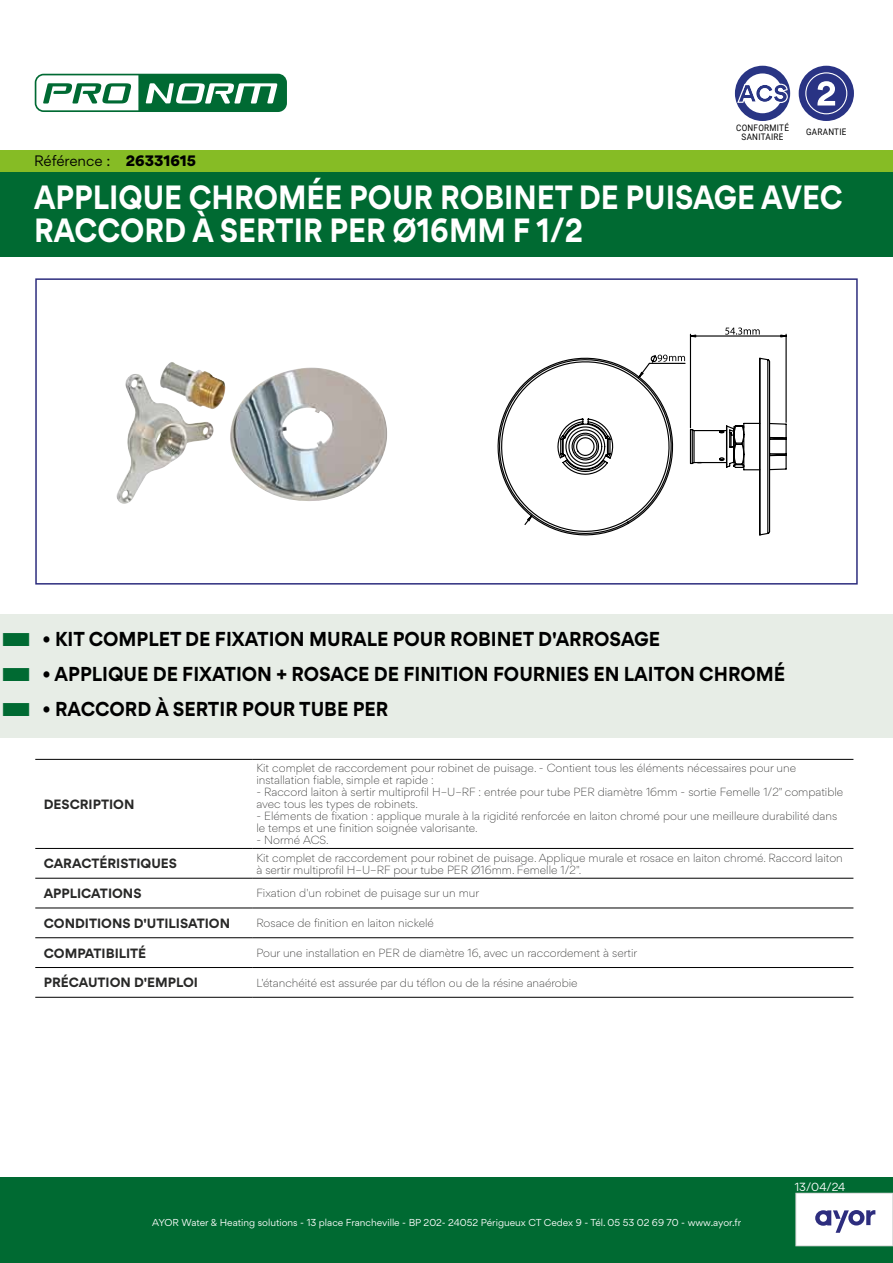
<style>
.page{position:relative;width:893px;height:1263px;background:#fff}
.page>*{position:absolute;margin:0;border:0;box-sizing:border-box;transform-origin:0 0}
.t1{font:700 30px/33px "Gordita";color:#fff;scale:.9 1}
.t2{font:700 18px "Gordita";color:#000;scale:.95 1}
.t3{font:13.5px "Gordita";letter-spacing:-.005em;color:#000}
.t4{font:700 12px "Gordita";color:#282827}
.t5{font:300 10.5px/12px "Gordita";color:#282827}
.t6{font:10.5px "Gordita";color:#fff}
.t7{font:9px "Gordita";color:#fff}
.t8{font:9px/9px "Roboto";letter-spacing:.035em;color:#000;text-align:center;scale:.9 1}
.s1{font-weight:900}
</style>
<div class="page">
<svg style="left:497px;top:327px;width:290px;height:208px"></svg>
<div style="left:0;top:1178px;width:893px;height:85px;background:#006a32"></div>
<div style="left:796px;top:1193px;width:97px;height:53px;background:#fff"></div>
<div style="left:795px;top:1193px;width:98px;height:53px;border:1px solid #dadada"></div>
<img style="left:116px;top:362px;width:271px;height:142px">
<div style="left:0;top:171px;width:893px;height:85px;background:#006a32"></div>
<div style="left:35px;top:278px;width:823px;height:307px;border:2px solid #2d2d7e"></div>
<div style="left:0;top:614px;width:893px;height:53px;background:#e7ede6"></div>
<div style="left:0;top:649px;width:893px;height:53px;background:#e7ede6"></div>
<div style="left:0;top:684px;width:893px;height:53px;background:#e7ede6"></div>
<svg style="left:815px;top:1210px;width:60px;height:23px"></svg>
<div style="left:0;top:150px;width:893px;height:21px;background:#86bc25"></div>
<div style="left:735px;top:66px;width:55px;height:55px;background:#293584;border-radius:50%"></div>
<div style="left:743px;top:73px;width:39px;height:40px;background:#fff;border-radius:50%"></div>
<svg style="left:737px;top:84px;width:51px;height:19px"></svg>
<div style="left:799px;top:66px;width:55px;height:55px;background:#293384;border-radius:50%"></div>
<svg style="left:805px;top:72px;width:42px;height:42px"></svg>
<svg style="left:34px;top:73px;width:253px;height:39px"></svg>
<hr style="left:35px;top:759px;width:217px;height:1px;background:#000">
<hr style="left:252px;top:759px;width:601px;height:1px;background:#000">
<hr style="left:35px;top:848px;width:217px;height:1px;background:#000">
<hr style="left:252px;top:848px;width:601px;height:1px;background:#000">
<hr style="left:35px;top:878px;width:217px;height:1px;background:#000">
<hr style="left:252px;top:878px;width:601px;height:1px;background:#000">
<hr style="left:35px;top:907px;width:217px;height:1px;background:#000">
<hr style="left:252px;top:907px;width:601px;height:1px;background:#000">
<hr style="left:35px;top:937px;width:217px;height:1px;background:#000">
<hr style="left:252px;top:937px;width:601px;height:1px;background:#000">
<hr style="left:35px;top:967px;width:217px;height:1px;background:#000">
<hr style="left:252px;top:967px;width:601px;height:1px;background:#000">
<hr style="left:35px;top:997px;width:217px;height:1px;background:#000">
<hr style="left:252px;top:997px;width:601px;height:1px;background:#000">
<p class="t3" style="left:34px;top:151px;width:164px">Référence : <span class="s1">26331615</span></p>
<p class="t8" style="left:736px;top:122px;width:60px">CONFORMITÉ<br>SANITAIRE</p>
<p class="t8" style="left:806px;top:127px;width:46px">GARANTIE</p>
<h1 class="t1" style="left:34px;top:181px;width:900px">APPLIQUE CHROMÉE POUR ROBINET DE PUISAGE AVEC<br>RACCORD À SERTIR PER Ø16MM F 1/2</h1>
<h2 class="t2" style="left:43px;top:624px;width:652px">• KIT COMPLET DE FIXATION MURALE POUR ROBINET D'ARROSAGE</h2>
<h2 class="t2" style="left:43px;top:659px;width:783px">• APPLIQUE DE FIXATION + ROSACE DE FINITION FOURNIES EN LAITON CHROMÉ</h2>
<h2 class="t2" style="left:43px;top:694px;width:365px">• RACCORD À SERTIR POUR TUBE PER</h2>
<p class="t4" style="left:44px;top:794px;width:92px">DESCRIPTION</p>
<p class="t5" style="left:256px;top:762px;width:541px">Kit complet de raccordement pour robinet de puisage. - Contient tous les éléments nécessaires pour une installation fiable, simple et rapide :</p>
<p class="t5" style="left:256px;top:786px;width:588px">- Raccord laiton à sertir multiprofil H–U–RF : entrée pour tube PER diamètre 16mm - sortie Femelle 1/2" compatible avec tous les types de robinets.</p>
<p class="t5" style="left:256px;top:810px;width:582px">- Eléments de fixation : applique murale à la rigidité renforcée en laiton chromé pour une meilleure durabilité dans le temps et une finition soignée valorisante.</p>
<p class="t5" style="left:256px;top:834px;width:74px">- Normé ACS.</p>
<p class="t4" style="left:44px;top:854px;width:135px">CARACTÉRISTIQUES</p>
<p class="t5" style="left:256px;top:851px;width:588px">Kit complet de raccordement pour robinet de puisage. Applique murale et rosace en laiton chromé. Raccord laiton à sertir multiprofil H–U–RF pour tube PER Ø16mm. Femelle 1/2".</p>
<p class="t4" style="left:44px;top:884px;width:99px">APPLICATIONS</p>
<p class="t5" style="left:256px;top:887px;width:224px">Fixation d'un robinet de puisage sur un mur</p>
<p class="t4" style="left:44px;top:913px;width:188px">CONDITIONS D'UTILISATION</p>
<p class="t5" style="left:256px;top:917px;width:179px">Rosace de finition en laiton nickelé</p>
<p class="t4" style="left:44px;top:943px;width:104px">COMPATIBILITÉ</p>
<p class="t5" style="left:256px;top:946px;width:382px">Pour une installation en PER de diamètre 16, avec un raccordement à sertir</p>
<p class="t4" style="left:44px;top:973px;width:156px">PRÉCAUTION D'EMPLOI</p>
<p class="t5" style="left:256px;top:976px;width:323px">L'étanchéité est assurée par du téflon ou de la résine anaérobie</p>
<p class="t7" style="left:152px;top:1216px;width:590px">AYOR Water &amp; Heating solutions - 13 place Francheville - BP 202- 24052 Périgueux CT Cedex 9 - Tél. 05 53 02 69 70 - www.ayor.fr</p>
<p class="t6" style="left:795px;top:1179px;width:52px">13/04/24</p>
</div>
